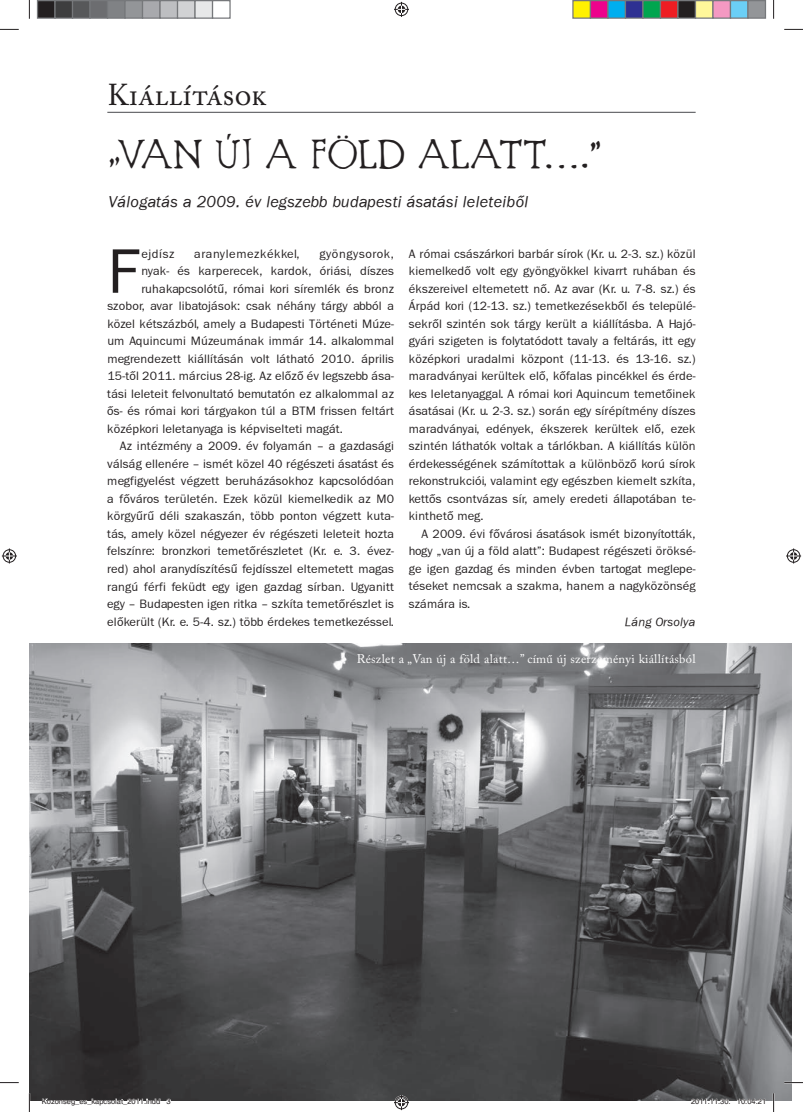
<style>
.page{position:relative;width:803px;height:1112px;background:#fff}
.page>*{position:absolute;margin:0;border:0;box-sizing:border-box;transform-origin:0 0}
.t1{font:65px "Franklin Gothic PFL";color:#231f20}
.t2{font:37.5px "Aquincum Plain";letter-spacing:.025em;color:#231f20}
.t3{font:30px "Adobe Caslon Pro";color:#231f20}
.t4{font:italic 16.25px "Franklin Gothic PFL";letter-spacing:.02em;color:#231f20}
.t5{font:12.5px/17.5px "Franklin Gothic PFL";letter-spacing:.015em;color:#231f20;text-align:justify}
.t6{font:12.5px "Adobe Caslon Pro";letter-spacing:.02em;color:#fff}
.t7{font:12.5px "Franklin Gothic PFL";letter-spacing:.05em;color:#231f20}
.t8{font:italic 12.5px "Franklin Gothic PFL";letter-spacing:.015em;color:#231f20}
.t9{font:7.5px "Helvetica";color:#231f20}
</style>
<div class="page">
<hr style="left:107px;top:112px;width:589px;height:1px;background:#6c6d70">
<img style="left:29px;top:643px;width:762px;height:456px">
<svg style="left:0;top:29px;width:19px;height:1px"></svg>
<svg style="left:784px;top:29px;width:19px;height:1px"></svg>
<svg style="left:0;top:1082px;width:19px;height:1px"></svg>
<svg style="left:784px;top:1081px;width:19px;height:2px"></svg>
<svg style="left:29px;top:0;width:1px;height:19px"></svg>
<svg style="left:29px;top:1092px;width:1px;height:19px"></svg>
<svg style="left:773px;top:0;width:1px;height:19px"></svg>
<svg style="left:773px;top:1092px;width:1px;height:19px"></svg>
<svg style="left:394px;top:2px;width:15px;height:15px"></svg>
<svg style="left:394px;top:1094px;width:15px;height:15px"></svg>
<svg style="left:2px;top:548px;width:15px;height:15px"></svg>
<svg style="left:786px;top:548px;width:15px;height:15px"></svg>
<div style="left:38px;top:1px;width:17px;height:17px;background:#231f20"></div>
<div style="left:37px;top:0;width:19px;height:19px;border:1px solid #76787b"></div>
<div style="left:55px;top:1px;width:18px;height:17px;background:#3e3e3f"></div>
<div style="left:54px;top:0;width:19px;height:19px;border:1px solid #76787b"></div>
<div style="left:73px;top:1px;width:17px;height:17px;background:#57585a"></div>
<div style="left:72px;top:0;width:19px;height:19px;border:1px solid #76787b"></div>
<div style="left:90px;top:1px;width:18px;height:17px;background:#6c6d70"></div>
<div style="left:89px;top:0;width:19px;height:19px;border:1px solid #76787b"></div>
<div style="left:108px;top:1px;width:17px;height:17px;background:#808285"></div>
<div style="left:107px;top:0;width:19px;height:19px;border:1px solid #76787b"></div>
<div style="left:125px;top:1px;width:18px;height:17px;background:#939598"></div>
<div style="left:124px;top:0;width:19px;height:19px;border:1px solid #76787b"></div>
<div style="left:143px;top:1px;width:17px;height:17px;background:#a8a9ad"></div>
<div style="left:142px;top:0;width:19px;height:19px;border:1px solid #76787b"></div>
<div style="left:160px;top:1px;width:18px;height:17px;background:#bdbec1"></div>
<div style="left:159px;top:0;width:19px;height:19px;border:1px solid #76787b"></div>
<div style="left:178px;top:1px;width:17px;height:17px;background:#d1d2d4"></div>
<div style="left:177px;top:0;width:19px;height:19px;border:1px solid #76787b"></div>
<div style="left:195px;top:1px;width:18px;height:17px;background:#e7e8e9"></div>
<div style="left:194px;top:0;width:19px;height:19px;border:1px solid #76787b"></div>
<div style="left:212px;top:0;width:19px;height:19px;border:1px solid #76787b"></div>
<div style="left:573px;top:1px;width:17px;height:17px;background:#fff101"></div>
<div style="left:572px;top:0;width:19px;height:19px;border:1px solid #76787b"></div>
<div style="left:590px;top:1px;width:18px;height:17px;background:#ed028c"></div>
<div style="left:590px;top:0;width:18px;height:19px;border:1px solid #76787b"></div>
<div style="left:608px;top:1px;width:17px;height:17px;background:#00aeef"></div>
<div style="left:607px;top:0;width:19px;height:19px;border:1px solid #76787b"></div>
<div style="left:625px;top:1px;width:18px;height:17px;background:#2e3092"></div>
<div style="left:625px;top:0;width:18px;height:19px;border:1px solid #76787b"></div>
<div style="left:643px;top:1px;width:17px;height:17px;background:#00a54f"></div>
<div style="left:642px;top:0;width:19px;height:19px;border:1px solid #76787b"></div>
<div style="left:660px;top:1px;width:18px;height:17px;background:#ee1d23"></div>
<div style="left:660px;top:0;width:18px;height:19px;border:1px solid #76787b"></div>
<div style="left:678px;top:1px;width:17px;height:17px;background:#231f20"></div>
<div style="left:677px;top:0;width:19px;height:19px;border:1px solid #76787b"></div>
<div style="left:695px;top:1px;width:18px;height:17px;background:#fff79a"></div>
<div style="left:695px;top:0;width:18px;height:19px;border:1px solid #76787b"></div>
<div style="left:713px;top:1px;width:17px;height:17px;background:#f499c2"></div>
<div style="left:712px;top:0;width:19px;height:19px;border:1px solid #76787b"></div>
<div style="left:730px;top:1px;width:18px;height:17px;background:#6bcff6"></div>
<div style="left:730px;top:0;width:18px;height:19px;border:1px solid #76787b"></div>
<div style="left:748px;top:1px;width:17px;height:17px;background:#939598"></div>
<div style="left:747px;top:0;width:19px;height:19px;border:1px solid #76787b"></div>
<svg style="left:42px;top:1098px;width:118px;height:3px"></svg>
<svg style="left:691px;top:1098px;width:39px;height:3px"></svg>
<svg style="left:737px;top:1098px;width:28px;height:3px"></svg>
<h3 class="t3" style="left:107px;top:83px;width:161px">Kiállítások</h3>
<h2 class="t2" style="left:109px;top:132px;width:494px">„VAN ÚJ A FÖLD ALATT….”</h2>
<h3 class="t4" style="left:109px;top:191px;width:421px">Válogatás a 2009. év legszebb budapesti ásatási leleteiből</h3>
<h1 class="t1" style="left:107px;top:229px;width:35px">F</h1>
<p class="t5" style="left:141px;top:244px;width:35px">ejdísz</p>
<p class="t7" style="left:194px;top:245px;width:107px">aranylemezkékkel,</p>
<p class="t7" style="left:319px;top:245px;width:76px">gyöngysorok,</p>
<p class="t5" style="left:141px;top:262px;width:254px">nyak- és karperecek, kardok, óriási, díszes</p>
<p class="t5" style="left:141px;top:279px;width:254px">ruhakapcsolótű, római kori síremlék és bronz</p>
<p class="t5" style="left:107px;top:297px;width:288px">szobor, avar libatojások: csak néhány tárgy abból a</p>
<p class="t5" style="left:107px;top:314px;width:288px">közel kétszázból, amely a Budapesti Történeti Múze-</p>
<p class="t5" style="left:107px;top:332px;width:288px">um Aquincumi Múzeumának immár 14. alkalommal</p>
<p class="t5" style="left:107px;top:349px;width:288px">megrendezett kiállításán volt látható 2010. április</p>
<p class="t5" style="left:107px;top:367px;width:288px">15-től 2011. március 28-ig. Az előző év legszebb ása-</p>
<p class="t5" style="left:107px;top:384px;width:288px">tási leleteit felvonultató bemutatón ez alkalommal az</p>
<p class="t5" style="left:107px;top:402px;width:288px">ős- és római kori tárgyakon túl a BTM frissen feltárt</p>
<p class="t5" style="left:107px;top:419px;width:237px">középkori leletanyaga is képviselteti magát.</p>
<p class="t5" style="left:120px;top:437px;width:276px">Az intézmény a 2009. év folyamán – a gazdasági</p>
<p class="t5" style="left:107px;top:454px;width:288px">válság ellenére – ismét közel 40 régészeti ásatást és</p>
<p class="t5" style="left:107px;top:472px;width:288px">megfigyelést végzett beruházásokhoz kapcsolódóan</p>
<p class="t5" style="left:107px;top:489px;width:288px">a főváros területén. Ezek közül kiemelkedik az M0</p>
<p class="t5" style="left:107px;top:507px;width:288px">körgyűrű déli szakaszán, több ponton végzett kuta-</p>
<p class="t5" style="left:107px;top:524px;width:288px">tás, amely közel négyezer év régészeti leleteit hozta</p>
<p class="t5" style="left:107px;top:542px;width:288px">felszínre: bronzkori temetőrészletet (Kr. e. 3. évez-</p>
<p class="t5" style="left:107px;top:559px;width:288px">red) ahol aranydíszítésű fejdísszel eltemetett magas</p>
<p class="t5" style="left:107px;top:577px;width:288px">rangú férfi feküdt egy igen gazdag sírban. Ugyanitt</p>
<p class="t5" style="left:107px;top:594px;width:288px">egy – Budapesten igen ritka – szkíta temetőrészlet is</p>
<p class="t5" style="left:107px;top:612px;width:288px">előkerült (Kr. e. 5-4. sz.) több érdekes temetkezéssel.</p>
<p class="t5" style="left:409px;top:244px;width:288px">A római császárkori barbár sírok (Kr. u. 2-3. sz.) közül kiemelkedő volt egy gyöngyökkel kivarrt ruhában és ékszereivel eltemetett nő. Az avar (Kr. u. 7-8. sz.) és Árpád kori (12-13. sz.) temetkezésekből és települé&shy;sekről szintén sok tárgy került a kiállításba. A Hajó&shy;gyári szigeten is folytatódott tavaly a feltárás, itt egy középkori uradalmi központ (11-13. és 13-16. sz.) maradványai kerültek elő, kőfalas pincékkel és érde&shy;kes leletanyaggal. A római kori Aquincum temetőinek ásatásai (Kr. u. 2-3. sz.) során egy sírépítmény díszes maradványai, edények, ékszerek kerültek elő, ezek szintén láthatók voltak a tárlókban. A kiállítás külön érdekességének számítottak a különböző korú sírok rekonstrukciói, valamint egy egészben kiemelt szkíta, kettős csontvázas sír, amely eredeti állapotában te&shy;kinthető meg.</p>
<p class="t5" style="left:409px;top:524px;width:288px;text-indent:13px">A 2009. évi fővárosi ásatások ismét bizonyították, hogy „van új a föld alatt”: Budapest régészeti öröksé&shy;ge igen gazdag és minden évben tartogat meglepe&shy;téseket nemcsak a szakma, hanem a nagyközönség számára is.</p>
<p class="t8" style="left:625px;top:613px;width:72px">Láng Orsolya</p>
<p class="t6" style="left:357px;top:653px;width:340px">Részlet a „Van új a föld alatt…” című új szerzeményi kiállításból</p>
<p class="t9" style="left:42px;top:1097px;width:130px">Kozonseg_es_kapcsolat_2011.indd 3</p>
<p class="t9" style="left:691px;top:1097px;width:77px">2011.11.30. 10:04:21</p>
</div>
